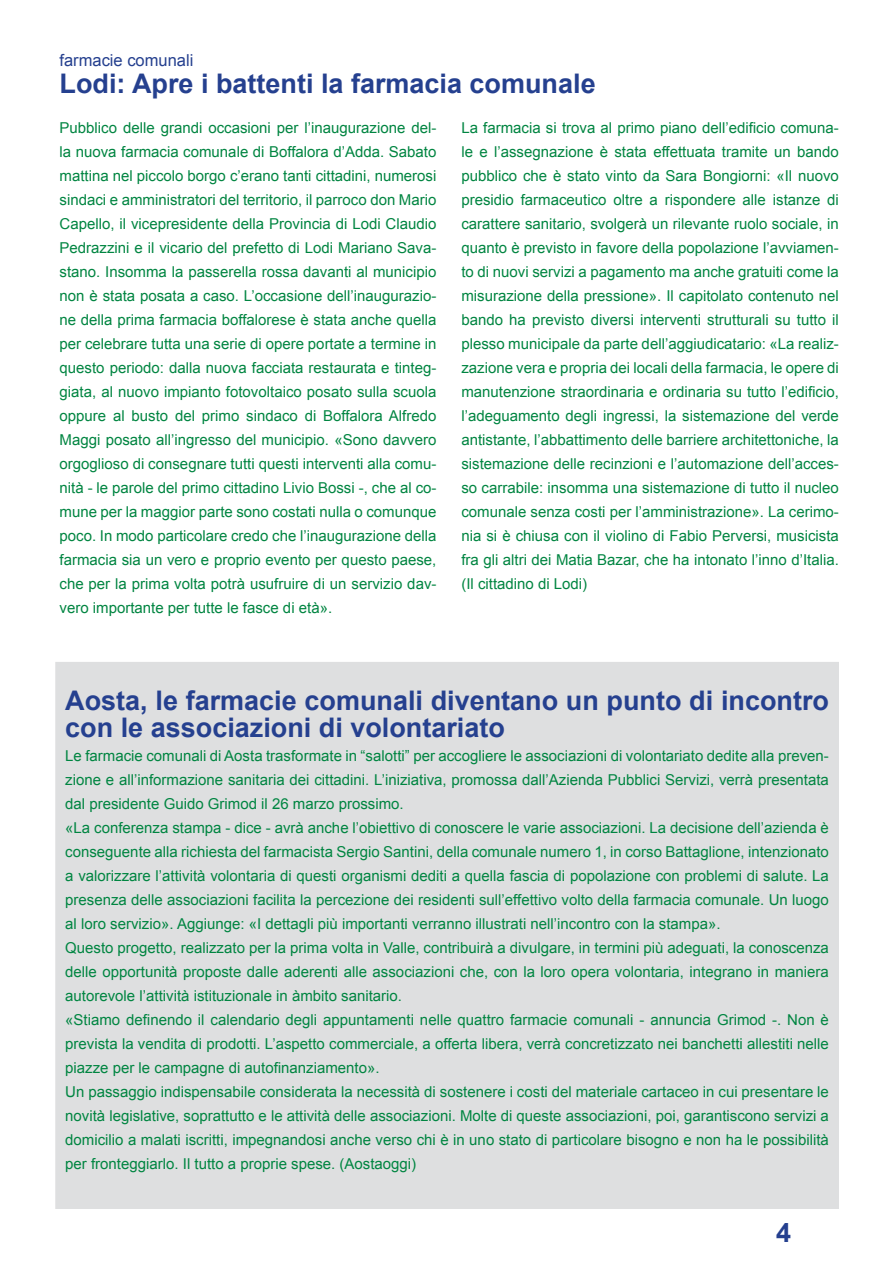
<style>
.page{position:relative;width:893px;height:1263px;background:#fff}
.page>*{position:absolute;margin:0;border:0;box-sizing:border-box;transform-origin:0 0}
.t1{font:700 27px/27px "Arial";color:#25408f}
.t2{font:16.5px "Arial";color:#25408f}
.t3{font:15px/24px "Arial";color:#008541;text-align:justify}
</style>
<div class="page">
<div style="left:56px;top:663px;width:782px;height:545px;background:#dedfe0"></div>
<p class="t2" style="left:60px;top:49px;width:135px">farmacie comunali</p>
<h1 class="t1" style="left:60px;top:71px;width:538px">Lodi: Apre i battenti la farmacia comunale</h1>
<p class="t3" style="left:60px;top:116px;width:378px">Pubblico delle grandi occasioni per l’inaugurazione del&shy;la nuova farmacia comunale di Boffalora d’Adda. Sabato mattina nel piccolo borgo c’erano tanti cittadini, numerosi sindaci e amministratori del territorio, il parroco don Mario Capello, il vicepresidente della Provincia di Lodi Claudio Pedrazzini e il vicario del prefetto di Lodi Mariano Sava&shy;stano. Insomma la passerella rossa davanti al municipio non è stata posata a caso. L’occasione dell’inaugurazio&shy;ne della prima farmacia boffalorese è stata anche quella per celebrare tutta una serie di opere portate a termine in questo periodo: dalla nuova facciata restaurata e tinteg&shy;giata, al nuovo impianto fotovoltaico posato sulla scuola oppure al busto del primo sindaco di Boffalora Alfredo Maggi posato all’ingresso del municipio. «Sono davvero orgoglioso di consegnare tutti questi interventi alla comu&shy;nità - le parole del primo cittadino Livio Bossi -, che al co&shy;mune per la maggior parte sono costati nulla o comunque poco. In modo particolare credo che l’inaugurazione della farmacia sia un vero e proprio evento per questo paese, che per la prima volta potrà usufruire di un servizio dav&shy;vero importante per tutte le fasce di età».</p>
<p class="t3" style="left:461px;top:116px;width:379px">La farmacia si trova al primo piano dell’edificio comuna&shy;le e l’assegnazione è stata effettuata tramite un bando pubblico che è stato vinto da Sara Bongiorni: «Il nuovo presidio farmaceutico oltre a rispondere alle istanze di carattere sanitario, svolgerà un rilevante ruolo sociale, in quanto è previsto in favore della popolazione l’avviamen&shy;to di nuovi servizi a pagamento ma anche gratuiti come la misurazione della pressione». Il capitolato contenuto nel bando ha previsto diversi interventi strutturali su tutto il plesso municipale da parte dell’aggiudicatario: «La realiz&shy;zazione vera e propria dei locali della farmacia, le opere di manutenzione straordinaria e ordinaria su tutto l’edificio, l’adeguamento degli ingressi, la sistemazione del verde antistante, l’abbattimento delle barriere architettoniche, la sistemazione delle recinzioni e l’automazione dell’acces&shy;so carrabile: insomma una sistemazione di tutto il nucleo comunale senza costi per l’amministrazione». La cerimo&shy;nia si è chiusa con il violino di Fabio Perversi, musicista fra gli altri dei Matia Bazar, che ha intonato l’inno d’Italia. (Il cittadino di Lodi)</p>
<h1 class="t1" style="left:65px;top:688px;width:765px">Aosta, le farmacie comunali diventano un punto di incontro con le associazioni di volontariato</h1>
<p class="t3" style="left:65px;top:744px;width:765px;text-align:left">Le farmacie comunali di Aosta trasformate in “salotti” per accogliere le associazioni di volontariato dedite alla preven&shy;zione e all’informazione sanitaria dei cittadini. L’iniziativa, promossa dall’Azienda Pubblici Servizi, verrà presentata dal presidente Guido Grimod il 26 marzo prossimo.<br>«La conferenza stampa - dice - avrà anche l’obiettivo di conoscere le varie associazioni. La decisione dell’azienda è conseguente alla richiesta del farmacista Sergio Santini, della comunale numero 1, in corso Battaglione, intenzionato a valorizzare l’attività volontaria di questi organismi dediti a quella fascia di popolazione con problemi di salute. La presenza delle associazioni facilita la percezione dei residenti sull’effettivo volto della farmacia comunale. Un luogo al loro servizio». Aggiunge: «I dettagli più importanti verranno illustrati nell’incontro con la stampa».<br>Questo progetto, realizzato per la prima volta in Valle, contribuirà a divulgare, in termini più adeguati, la conoscenza delle opportunità proposte dalle aderenti alle associazioni che, con la loro opera volontaria, integrano in maniera autorevole l’attività istituzionale in àmbito sanitario.<br>«Stiamo definendo il calendario degli appuntamenti nelle quattro farmacie comunali - annuncia Grimod -. Non è prevista la vendita di prodotti. L’aspetto commerciale, a offerta libera, verrà concretizzato nei banchetti allestiti nelle piazze per le campagne di autofinanziamento».<br>Un passaggio indispensabile considerata la necessità di sostenere i costi del materiale cartaceo in cui presentare le novità legislative, soprattutto e le attività delle associazioni. Molte di queste associazioni, poi, garantiscono servizi a domicilio a malati iscritti, impegnandosi anche verso chi è in uno stato di particolare bisogno e non ha le possibilità per fronteggiarlo. Il tutto a proprie spese. (Aostaoggi)</p>
<h1 class="t1" style="left:776px;top:1220px;width:17px">4</h1>
</div>
